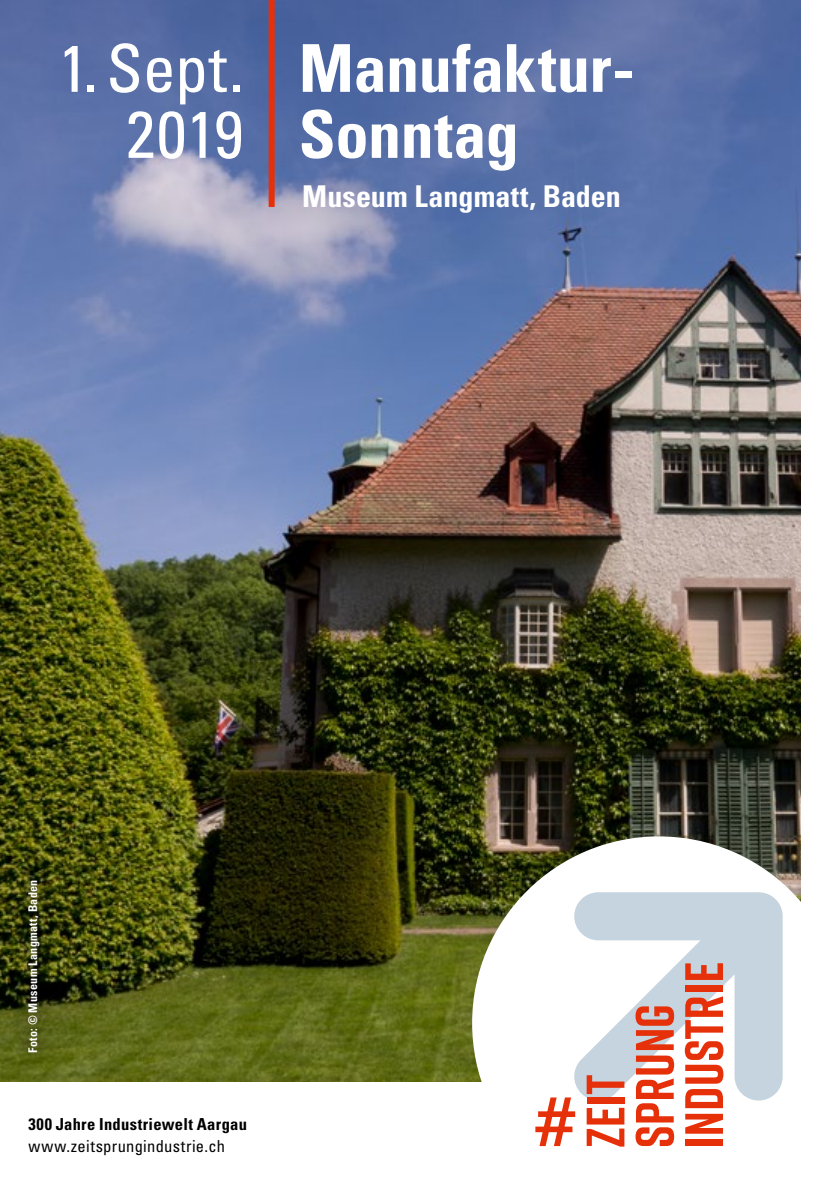
<style>
.page{position:relative;width:840px;height:1191px;background:#fff}
.page>*{position:absolute;margin:0;border:0;box-sizing:border-box;transform-origin:0 0}
.t1{font:700 condensed 66px/66px "Univers LT Std";letter-spacing:-.005em;color:#fff}
.t2{font:condensed 66px/66px "Univers LT Std";color:#fff;text-align:right}
.t3{font:700 condensed 30px "Univers LT Std";letter-spacing:.005em;color:#fff}
.t4{font:700 condensed 16.4px "Univers LT Std";letter-spacing:.02em;color:#000}
.t5{font:condensed 16.4px "Univers LT Std";letter-spacing:.015em;color:#000}
.t6{font:700 condensed 12px "Univers LT Std";letter-spacing:.03em;color:#fff}
</style>
<div class="page">
<img style="left:0;top:0;width:799px;height:1081px">
<div style="left:194px;top:66px;width:529px;height:266px;background:#000;opacity:.2"></div>
<svg style="left:472px;top:836px;width:329px;height:311px"></svg>
<svg style="left:571px;top:892px;width:211px;height:208px;fill:#c5d4de"></svg>
<svg style="left:535px;top:1097px;width:40px;height:49px"></svg>
<svg style="left:586px;top:1107px;width:38px;height:39px"></svg>
<div style="left:586px;top:1097px;width:38px;height:6px;background:#e63009"></div>
<svg style="left:586px;top:1075px;width:38px;height:19px"></svg>
<svg style="left:635px;top:1006px;width:38px;height:140px"></svg>
<div style="left:684px;top:1139px;width:38px;height:6px;background:#e63009"></div>
<svg style="left:684px;top:1089px;width:38px;height:44px"></svg>
<svg style="left:684px;top:996px;width:39px;height:87px"></svg>
<div style="left:684px;top:985px;width:38px;height:7px;background:#e63009"></div>
<svg style="left:684px;top:963px;width:38px;height:17px"></svg>
<div style="left:268px;top:0;width:6px;height:207px;background:#e63009"></div>
<svg style="left:10px;top:863px;width:46px;height:207px;background:#3a410e"></svg>
<h1 class="t2" style="left:58px;top:34px;width:186px">1.Sept.<br>2019</h1>
<h1 class="t1" style="left:299px;top:35px;width:336px">Manufaktur-<br>Sonntag</h1>
<h2 class="t3" style="left:302px;top:178px;width:320px">Museum Langmatt, Baden</h2>
<p class="t6" style="left:25px;top:1053px;width:175px;rotate:-90deg">Foto: © Museum Langmatt, Baden</p>
<p class="t4" style="left:28px;top:1113px;width:220px">300 Jahre Industriewelt Aargau</p>
<p class="t5" style="left:28px;top:1135px;width:198px">www.zeitsprungindustrie.ch</p>
</div>
